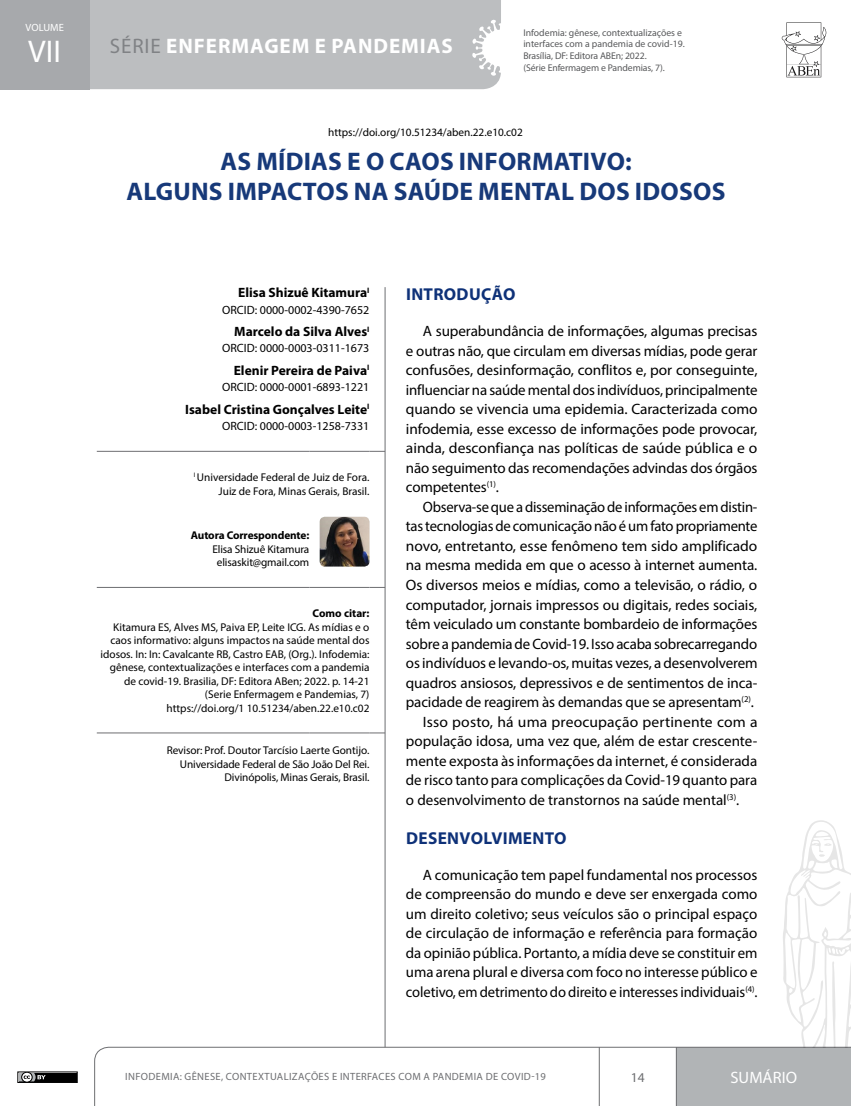
<style>
.page{position:relative;width:851px;height:1106px;background:#fff}
.page>*{position:absolute;margin:0;border:0;box-sizing:border-box;transform-origin:0 0}
.t1{font:31.5px "Myriad Pro";color:#fff}
.t2{font:700 25.5px/30px "Myriad Pro";letter-spacing:.01em;color:#173979;text-align:center}
.t3{font:700 21px "Myriad Pro";letter-spacing:.045em;color:#fff}
.t4{font:700 17.25px "Myriad Pro";letter-spacing:.02em;color:#0e3178}
.t5{font:16.5px "Myriad Pro";letter-spacing:.005em;color:#fff}
.t6{font:15px/19.5px "Myriad Pro";letter-spacing:-.01em;color:#000;text-align:justify}
.t7{font:15px "Myriad Pro";letter-spacing:.01em;color:#000;scale:1.04 1}
.t8{font:700 13.5px "Myriad Pro";color:#000}
.t9{font:13.5px "Myriad Pro";color:#6d6e71}
.t10{font:12px "Myriad Pro";color:#000}
.t11{font:11.25px/13.5px "Myriad Pro";color:#000;text-align:right}
.t12{font:700 11.25px "Myriad Pro";letter-spacing:-.01em;color:#000}
.t13{font:10.5px "Myriad Pro";letter-spacing:.035em;color:#6d6e71}
.t14{font:10.5px "Myriad Pro";letter-spacing:.005em;color:#fff}
.t15{font:9.75px/11.7px "Myriad Pro";letter-spacing:-.005em;color:#58595b}
.s1{font-weight:400;color:#808285}
</style>
<div class="page">
<svg style="left:94px;top:1046px;width:756px;height:60px"></svg>
<svg style="left:782px;top:820px;width:68px;height:227px"></svg>
<div style="left:89px;top:0;width:412px;height:89px;background:#bcbec0"></div>
<svg style="left:781px;top:22px;width:45px;height:55px"></svg>
<div style="left:0;top:0;width:89px;height:89px;background:#a7a9ac"></div>
<div style="left:17px;top:1071px;width:61px;height:11px;border:1px solid #000"></div>
<div style="left:19px;top:1073px;width:57px;height:8px;background:#000"></div>
<svg style="left:19px;top:1073px;width:27px;height:8px"></svg>
<hr style="left:385px;top:287px;width:1px;height:760px;background:#6d6e71">
<hr style="left:97px;top:451px;width:212px;height:1px;background:#6d6e71">
<hr style="left:309px;top:451px;width:60px;height:1px;background:#6d6e71">
<svg style="left:369px;top:451px;width:16px;height:1px"></svg>
<hr style="left:97px;top:587px;width:212px;height:1px;background:#6d6e71">
<hr style="left:309px;top:587px;width:60px;height:1px;background:#6d6e71">
<svg style="left:369px;top:587px;width:16px;height:1px"></svg>
<hr style="left:97px;top:732px;width:212px;height:1px;background:#6d6e71">
<hr style="left:309px;top:732px;width:60px;height:1px;background:#6d6e71">
<svg style="left:369px;top:732px;width:16px;height:1px"></svg>
<img style="left:319px;top:517px;width:50px;height:49px">
<p class="t14" style="left:25px;top:21px;width:40px">VOLUME</p>
<h1 class="t1" style="left:28px;top:32px;width:34px">VII</h1>
<h3 class="t3" style="left:110px;top:34px;width:344px"><span class="s1">SÉRIE</span> ENFERMAGEM E PANDEMIAS</h3>
<p class="t15" style="left:523px;top:26px;width:163px">Infodemia: gênese, contextualizações e interfaces com a pandemia de covid-19.<br>Brasília, DF: Editora ABEn; 2022.<br>(Série Enfermagem e Pandemias, 7).</p>
<p class="t11" style="left:328px;top:126px;width:196px">https://doi.org/10.51234/aben.22.e10.c02</p>
<h2 class="t2" style="left:126px;top:147px;width:600px">AS MÍDIAS E O CAOS INFORMATIVO:<br>ALGUNS IMPACTOS NA SAÚDE MENTAL DOS IDOSOS</h2>
<p class="t8" style="left:238px;top:285px;width:133px">Elisa Shizuê Kitamura<sup>I</sup></p>
<p class="t10" style="left:222px;top:302px;width:149px">ORCID: 0000-0002-4390-7652</p>
<p class="t8" style="left:234px;top:324px;width:137px">Marcelo da Silva Alves<sup>I</sup></p>
<p class="t10" style="left:222px;top:341px;width:149px">ORCID: 0000-0003-0311-1673</p>
<p class="t8" style="left:234px;top:363px;width:137px">Elenir Pereira de Paiva<sup>I</sup></p>
<p class="t10" style="left:222px;top:380px;width:149px">ORCID: 0000-0001-6893-1221</p>
<p class="t8" style="left:185px;top:402px;width:186px">Isabel Cristina Gonçalves Leite<sup>I</sup></p>
<p class="t10" style="left:222px;top:418px;width:149px">ORCID: 0000-0003-1258-7331</p>
<p class="t11" style="left:194px;top:470px;width:177px"><sup>I</sup> Universidade Federal de Juiz de Fora.<br>Juiz de Fora, Minas Gerais, Brasil.</p>
<p class="t12" style="left:191px;top:529px;width:120px">Autora Correspondente:</p>
<p class="t11" style="left:212px;top:542px;width:98px;text-align:center">Elisa Shizuê Kitamura elisaskit@gmail.com</p>
<p class="t12" style="left:312px;top:607px;width:58px">Como citar:</p>
<p class="t11" style="left:100px;top:620px;width:270px">Kitamura ES, Alves MS, Paiva EP, Leite ICG. As mídias e o caos informativo: alguns impactos na saúde mental dos idosos. In: In: Cavalcante RB, Castro EAB, (Org.). Infodemia: gênese, contextualizações e interfaces com a pandemia de covid-19. Brasilia, DF: Editora ABen; 2022. p. 14-21 (Serie Enfermagem e Pandemias, 7)<br>https://doi.org/1 10.51234/aben.22.e10.c02</p>
<p class="t11" style="left:167px;top:743px;width:204px">Revisor: Prof. Doutor Tarcísio Laerte Gontijo.<br>Universidade Federal de São João Del Rei.<br>Divinópolis, Minas Gerais, Brasil.</p>
<p class="t4" style="left:406px;top:284px;width:111px">INTRODUÇÃO</p>
<p class="t6" style="left:406px;top:321px;width:353px;text-indent:17px">A superabundância de informações, algumas precisas e outras não, que circulam em diversas mídias, pode gerar confusões, desinformação, conflitos e, por conseguinte, influenciar na saúde mental dos indivíduos, principalmente quando se vivencia uma epidemia. Caracterizada como infodemia, esse excesso de informações pode provocar, ainda, desconfiança nas políticas de saúde pública e o não seguimento das recomendações advindas dos órgãos competentes<sup>(1)</sup>.</p>
<p class="t6" style="left:423px;top:497px;width:336px">Observa-se que a disseminação de informações em distin-</p>
<p class="t6" style="left:406px;top:516px;width:353px">tas tecnologias de comunicação não é um fato propriamente</p>
<p class="t6" style="left:406px;top:536px;width:353px">novo, entretanto, esse fenômeno tem sido amplificado</p>
<p class="t6" style="left:406px;top:555px;width:353px">na mesma medida em que o acesso à internet aumenta.</p>
<p class="t6" style="left:406px;top:575px;width:352px">Os diversos meios e mídias, como a televisão, o rádio, o</p>
<p class="t6" style="left:406px;top:594px;width:353px">computador, jornais impressos ou digitais, redes sociais,</p>
<p class="t6" style="left:406px;top:614px;width:353px">têm veiculado um constante bombardeio de informações</p>
<p class="t6" style="left:406px;top:633px;width:353px">sobre a pandemia de Covid-19. Isso acaba sobrecarregando</p>
<p class="t6" style="left:406px;top:653px;width:353px">os indivíduos e levando-os, muitas vezes, a desenvolverem</p>
<p class="t6" style="left:406px;top:672px;width:353px">quadros ansiosos, depressivos e de sentimentos de inca-</p>
<p class="t6" style="left:406px;top:692px;width:349px">pacidade de reagirem às demandas que se apresentam<sup>(2)</sup>.</p>
<p class="t7" style="left:423px;top:712px;width:323px">Isso posto, há uma preocupação pertinente com a</p>
<p class="t6" style="left:406px;top:731px;width:353px">população idosa, uma vez que, além de estar crescente-</p>
<p class="t6" style="left:406px;top:750px;width:353px">mente exposta às informações da internet, é considerada</p>
<p class="t6" style="left:406px;top:770px;width:353px">de risco tanto para complicações da Covid-19 quanto para</p>
<p class="t6" style="left:406px;top:789px;width:335px">o desenvolvimento de transtornos na saúde mental<sup>(3)</sup>.</p>
<p class="t4" style="left:406px;top:828px;width:162px">DESENVOLVIMENTO</p>
<p class="t6" style="left:406px;top:865px;width:353px;text-indent:17px">A comunicação tem papel fundamental nos processos de compreensão do mundo e deve ser enxergada como um direito coletivo; seus veículos são o principal espaço de circulação de informação e referência para formação da opinião pública. Portanto, a mídia deve se constituir em uma arena plural e diversa com foco no interesse público e coletivo, em detrimento do direito e interesses individuais<sup>(4)</sup>.</p>
<p class="t13" style="left:125px;top:1070px;width:422px">INFODEMIA: GÊNESE, CONTEXTUALIZAÇÕES E INTERFACES COM A PANDEMIA DE COVID-19</p>
<p class="t9" style="left:630px;top:1068px;width:15px">14</p>
<p class="t5" style="left:730px;top:1067px;width:68px">SUMÁRIO</p>
</div>
